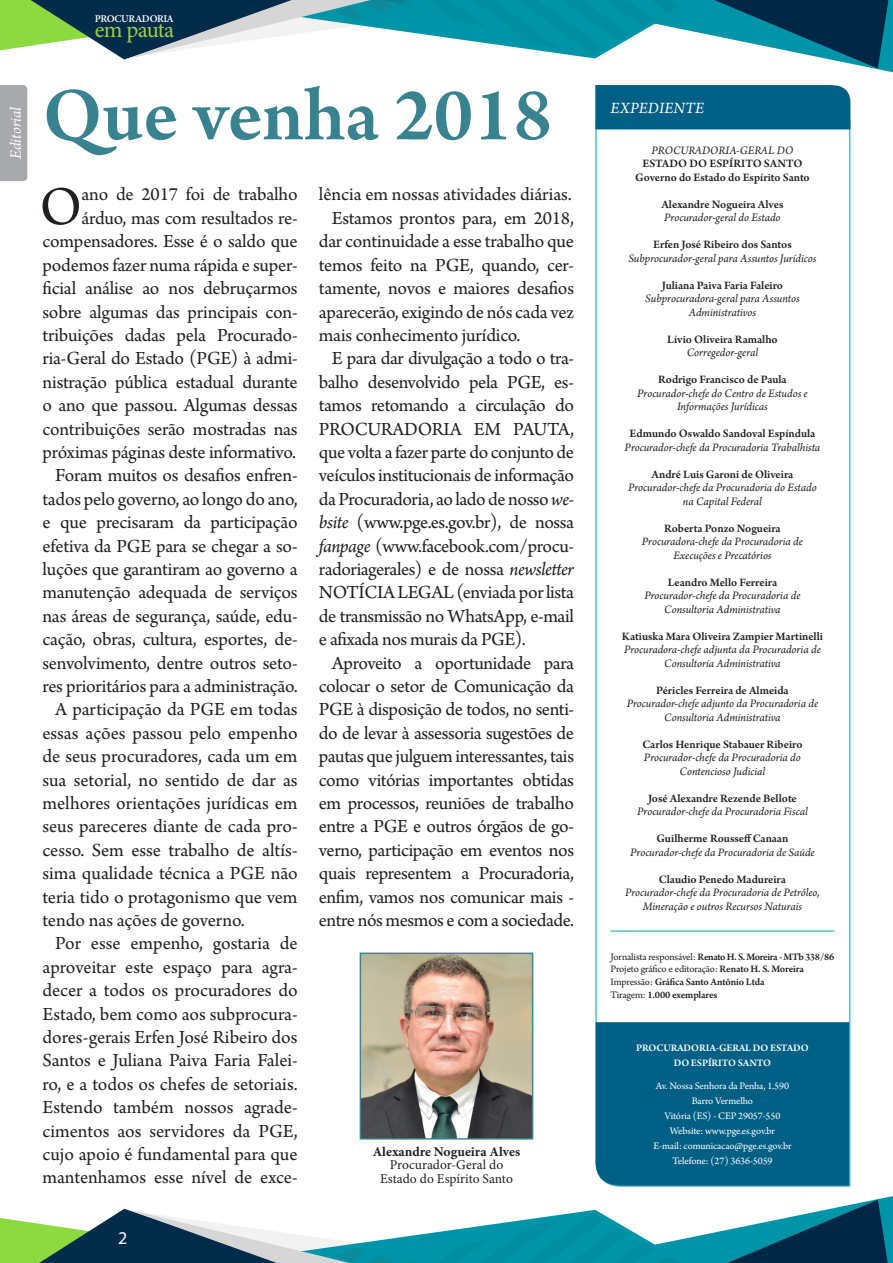
<style>
.page{position:relative;width:893px;height:1263px;background:#fff}
.page>*{position:absolute;margin:0;border:0;box-sizing:border-box;transform-origin:0 0}
.títulos_grandes{font:600 79.95px "Arno Pro";color:#398391}
.texto_matéria_-_capi{font:57.3px "Arno Pro";color:#231f20}
.t1{font:22.8px "Minion Pro";letter-spacing:-.03em;color:#9ecd50}
.texto_matéria{font:19.5px/23.4px "Arno Pro";letter-spacing:-.01em;color:#231f20;text-align:justify}
.texto_matéria_-_capi-2{font:19.5px/23.4px "Arno Pro";letter-spacing:-.01em;color:#231f20;text-align:right}
.t2{font:18px "Myriad Pro";color:#fff}
.legendas{font:italic 16.5px "Arno Pro";color:#fff}
.t3{font:13.5px "Minion Pro";color:#231f20}
.t4{font:700 13.5px "Minion Pro";color:#231f20}
.expediente_nome_-_ca{font:italic 12px/13.5px "Arno Pro";letter-spacing:-.005em;color:#231f20;text-align:center}
.expediente_nome{font:600 12px "Arno Pro";color:#231f20}
.crédito_foto{font:10.5px "Arno Pro";letter-spacing:-.01em;color:#fff}
.crédito_foto-2{font:600 10.5px "Arno Pro";letter-spacing:-.015em;color:#231f20}
.crédito_foto-3{font:10.5px "Arno Pro";letter-spacing:-.015em;color:#231f20}
.crédito_foto-4{font:600 10.5px "Arno Pro";letter-spacing:-.005em;color:#fff}
.t5{font:600 10.35px "Minion Pro";letter-spacing:-.03em;color:#fff}
.s1{font-style:italic}
.s2{font-weight:400}
.s3{font-weight:600}
</style>
<div class="page">
<svg style="left:595px;top:120px;width:256px;height:1067px"></svg>
<div style="left:596px;top:1022px;width:253px;height:164px;background:#005f85"></div>
<div style="left:595px;top:85px;width:255px;height:44px;background:#005f85"></div>
<hr style="left:611px;top:930px;width:223px;height:2px;background:#4ec3cf">
<div style="left:0;top:85px;width:27px;height:96px;background:#a8a9ad"></div>
<img style="left:362px;top:954px;width:169px;height:183px">
<div style="left:360px;top:952px;width:173px;height:187px;border:1px solid #318890"></div>
<svg style="left:0;top:1196px;width:893px;height:67px"></svg>
<svg style="left:0;top:0;width:893px;height:72px"></svg>
<p class="legendas" style="left:6px;top:159px;width:54px;rotate:-90deg">Editorial</p>
<p class="t5" style="left:95px;top:12px;width:81px">PROCURADORIA</p>
<p class="t1" style="left:95px;top:14px;width:81px">em pauta</p>
<p class="títulos_grandes" style="left:43px;top:69px;width:512px">Que venha 2018</p>
<p class="texto_matéria_-_capi-2" style="left:43px;top:184px;width:257px">ano de 2017 foi de trabalho árduo, mas com resultados re&shy;compensadores. Esse é o saldo que podemos fazer numa rápida e super&shy;ficial análise ao nos debruçarmos sobre algumas das principais con&shy;tribuições dadas pela Procurado&shy;ria-Geral do Estado (PGE) à admi&shy;nistração pública estadual durante o ano que passou. Algumas dessas contribuições serão mostradas nas próximas páginas deste informativo.</p>
<p class="texto_matéria" style="left:43px;top:465px;width:257px;text-indent:13px">Foram muitos os desafios enfren&shy;tados pelo governo, ao longo do ano, e que precisaram da participação efetiva da PGE para se chegar a so&shy;luções que garantiram ao governo a manutenção adequada de serviços nas áreas de segurança, saúde, edu&shy;cação, obras, cultura, esportes, de&shy;senvolvimento, dentre outros seto&shy;res prioritários para a administração.</p>
<p class="texto_matéria" style="left:43px;top:699px;width:257px;text-indent:13px">A participação da PGE em todas essas ações passou pelo empenho de seus procuradores, cada um em sua setorial, no sentido de dar as melhores orientações jurídicas em seus pareceres diante de cada pro&shy;cesso. Sem esse trabalho de altís&shy;sima qualidade técnica a PGE não teria tido o protagonismo que vem tendo nas ações de governo.</p>
<p class="texto_matéria" style="left:43px;top:933px;width:257px;text-indent:13px">Por esse empenho, gostaria de aproveitar este espaço para agra&shy;decer a todos os procuradores do Estado, bem como aos subprocura&shy;dores-gerais Erfen José Ribeiro dos Santos e Juliana Paiva Faria Falei&shy;ro, e a todos os chefes de setoriais.<br>Estendo também nossos agrade&shy;cimentos aos servidores da PGE, cujo apoio é fundamental para que mantenhamos esse nível de exce-</p>
<p class="texto_matéria_-_capi" style="left:39px;top:174px;width:44px">O</p>
<p class="t2" style="left:118px;top:1227px;width:11px">2</p>
<p class="texto_matéria" style="left:319px;top:184px;width:254px">lência em nossas atividades diárias.</p>
<p class="texto_matéria" style="left:319px;top:207px;width:257px;text-indent:13px">Estamos prontos para, em 2018, dar continuidade a esse trabalho que temos feito na PGE, quando, cer&shy;tamente, novos e maiores desafios aparecerão, exigindo de nós cada vez mais conhecimento jurídico.</p>
<p class="texto_matéria" style="left:319px;top:348px;width:257px;text-indent:13px">E para dar divulgação a todo o tra&shy;balho desenvolvido pela PGE, es&shy;tamos retomando a circulação do PROCURADORIA EM PAUTA, que volta a fazer parte do conjunto de veículos institucionais de informação da Procuradoria, ao lado de nosso <span class="s1">we&shy;bsite</span> (www.pge.es.gov.br), de nossa <span class="s1">fanpage</span> (www.facebook.com/procu&shy;radoriagerales) e de nossa <span class="s1">newsletter </span>NOTÍCIA LEGAL (enviada por lista de transmissão no WhatsApp, e-mail e afixada nos murais da PGE).</p>
<p class="texto_matéria" style="left:319px;top:652px;width:257px;text-indent:13px">Aproveito a oportunidade para colocar o setor de Comunicação da PGE à disposição de todos, no senti&shy;do de levar à assessoria sugestões de pautas que julguem interessantes, tais como vitórias importantes obtidas em processos, reuniões de trabalho entre a PGE e outros órgãos de go&shy;verno, participação em eventos nos quais representem a Procuradoria, enfim, vamos nos comunicar mais - entre nós mesmos e com a sociedade.</p>
<p class="t4" style="left:373px;top:1142px;width:149px">Alexandre Nogueira Alves</p>
<p class="t3" style="left:390px;top:1156px;width:115px">Procurador-Geral do</p>
<p class="t3" style="left:380px;top:1169px;width:134px">Estado do Espírito Santo</p>
<p class="legendas" style="left:611px;top:98px;width:95px">EXPEDIENTE</p>
<p class="expediente_nome_-_ca" style="left:652px;top:144px;width:143px">PROCURADORIA-GERAL DO</p>
<p class="expediente_nome" style="left:642px;top:157px;width:162px">ESTADO DO ESPÍRITO SANTO</p>
<p class="expediente_nome" style="left:635px;top:170px;width:176px">Governo do Estado do Espírito Santo</p>
<p class="expediente_nome" style="left:661px;top:197px;width:124px">Alexandre Nogueira Alves</p>
<p class="expediente_nome_-_ca" style="left:664px;top:211px;width:118px">Procurador-geral do Estado</p>
<p class="expediente_nome" style="left:653px;top:238px;width:140px">Erfen José Ribeiro dos Santos</p>
<p class="expediente_nome_-_ca" style="left:628px;top:252px;width:190px">Subprocurador-geral para Assuntos Jurídicos</p>
<p class="expediente_nome" style="left:662px;top:278px;width:123px">Juliana Paiva Faria Faleiro</p>
<p class="expediente_nome_-_ca" style="left:645px;top:292px;width:156px">Subprocuradora-geral para Assuntos</p>
<p class="expediente_nome_-_ca" style="left:689px;top:306px;width:69px">Administrativos</p>
<p class="expediente_nome" style="left:667px;top:332px;width:112px">Lívio Oliveira Ramalho</p>
<p class="expediente_nome_-_ca" style="left:687px;top:346px;width:73px">Corregedor-geral</p>
<p class="expediente_nome" style="left:658px;top:373px;width:130px">Rodrigo Francisco de Paula</p>
<p class="expediente_nome_-_ca" style="left:637px;top:387px;width:172px">Procurador-chefe do Centro de Estudos e</p>
<p class="expediente_nome_-_ca" style="left:677px;top:400px;width:92px">Informações Jurídicas</p>
<p class="expediente_nome" style="left:630px;top:427px;width:187px">Edmundo Oswaldo Sandoval Espíndula</p>
<p class="expediente_nome_-_ca" style="left:625px;top:441px;width:197px">Procurador-chefe da Procuradoria Trabalhista</p>
<p class="expediente_nome" style="left:652px;top:467px;width:143px">André Luis Garoni de Oliveira</p>
<p class="expediente_nome_-_ca" style="left:628px;top:481px;width:190px">Procurador-chefe da Procuradoria do Estado</p>
<p class="expediente_nome_-_ca" style="left:683px;top:495px;width:80px">na Capital Federal</p>
<p class="expediente_nome" style="left:664px;top:521px;width:118px">Roberta Ponzo Nogueira</p>
<p class="expediente_nome_-_ca" style="left:642px;top:535px;width:163px">Procuradora-chefe da Procuradoria de</p>
<p class="expediente_nome_-_ca" style="left:673px;top:549px;width:100px">Execuções e Precatórios</p>
<p class="expediente_nome" style="left:668px;top:575px;width:111px">Leandro Mello Ferreira</p>
<p class="expediente_nome_-_ca" style="left:644px;top:589px;width:158px">Procurador-chefe da Procuradoria de</p>
<p class="expediente_nome_-_ca" style="left:664px;top:603px;width:118px">Consultoria Administrativa</p>
<p class="expediente_nome" style="left:622px;top:629px;width:203px">Katiuska Mara Oliveira Zampier Martinelli</p>
<p class="expediente_nome_-_ca" style="left:624px;top:643px;width:198px">Procuradora-chefe adjunta da Procuradoria de</p>
<p class="expediente_nome_-_ca" style="left:664px;top:657px;width:118px">Consultoria Administrativa</p>
<p class="expediente_nome" style="left:656px;top:683px;width:134px">Péricles Ferreira de Almeida</p>
<p class="expediente_nome_-_ca" style="left:627px;top:697px;width:193px">Procurador-chefe adjunto da Procuradoria de</p>
<p class="expediente_nome_-_ca" style="left:664px;top:711px;width:118px">Consultoria Administrativa</p>
<p class="expediente_nome" style="left:642px;top:737px;width:161px">Carlos Henrique Stabauer Ribeiro</p>
<p class="expediente_nome_-_ca" style="left:644px;top:751px;width:159px">Procurador-chefe da Procuradoria do</p>
<p class="expediente_nome_-_ca" style="left:680px;top:765px;width:87px">Contencioso Judicial</p>
<p class="expediente_nome" style="left:648px;top:791px;width:150px">José Alexandre Rezende Bellote</p>
<p class="expediente_nome_-_ca" style="left:637px;top:805px;width:172px">Procurador-chefe da Procuradoria Fiscal</p>
<p class="expediente_nome" style="left:657px;top:832px;width:133px">Guilherme Rousseff Canaan</p>
<p class="expediente_nome_-_ca" style="left:630px;top:846px;width:186px">Procurador-chefe da Procuradoria de Saúde</p>
<p class="expediente_nome" style="left:659px;top:872px;width:129px">Claudio Penedo Madureira</p>
<p class="expediente_nome_-_ca" style="left:625px;top:886px;width:196px">Procurador-chefe da Procuradoria de Petróleo,<br>Mineração e outros Recursos Naturais</p>
<p class="crédito_foto-2" style="left:611px;top:950px;width:225px"><span class="s2">Jornalista responsável:</span> Renato H. S. Moreira - MTb 338/86</p>
<p class="crédito_foto-3" style="left:611px;top:963px;width:195px">Projeto gráfico e editoração: <span class="s3">Renato H. S. Moreira</span></p>
<p class="crédito_foto-2" style="left:611px;top:976px;width:155px"><span class="s2">Impressão:</span> Gráfica Santo Antônio Ltda</p>
<p class="crédito_foto-2" style="left:611px;top:988px;width:108px"><span class="s2">Tiragem:</span> 1.000 exemplares</p>
<p class="crédito_foto-4" style="left:636px;top:1041px;width:174px">PROCURADORIA-GERAL DO ESTADO</p>
<p class="crédito_foto-4" style="left:674px;top:1056px;width:99px">DO ESPÍRITO SANTO</p>
<p class="crédito_foto" style="left:656px;top:1080px;width:135px">Av. Nossa Senhora da Penha, 1.590</p>
<p class="crédito_foto" style="left:692px;top:1095px;width:63px">Barro Vermelho</p>
<p class="crédito_foto" style="left:664px;top:1110px;width:117px">Vitória (ES) - CEP 29057-550</p>
<p class="crédito_foto" style="left:670px;top:1125px;width:107px">Website: www.pge.es.gov.br</p>
<p class="crédito_foto" style="left:653px;top:1140px;width:140px">E-mail: comunicacao@pge.es.gov.br</p>
<p class="crédito_foto" style="left:672px;top:1155px;width:102px">Telefone: (27) 3636-5059</p>
</div>
